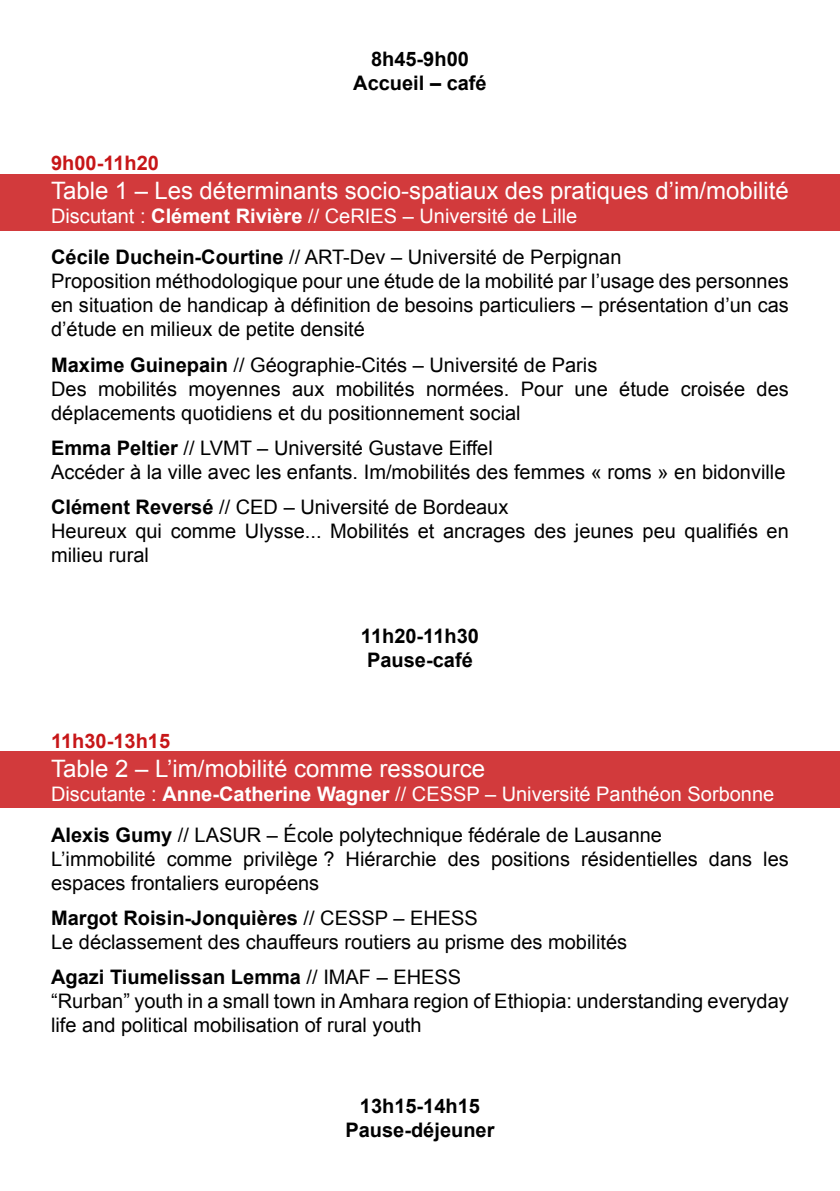
<style>
.page{position:relative;width:840px;height:1191px;background:#fff}
.page>*{position:absolute;margin:0;border:0;box-sizing:border-box;transform-origin:0 0}
.t1{font:24px "Arial";color:#fff}
.t2{font:20px/24px "Arial";color:#000}
.t3{font:700 20px "Arial";color:#000}
.t4{font:20px "Arial";color:#fff}
.t5{font:700 20px "Arial";color:#c71618}
.s1{font-weight:700}
.s2{font-weight:400}
</style>
<div class="page">
<div style="left:0;top:174px;width:839px;height:57px;background:#d23a3c"></div>
<div style="left:0;top:751px;width:839px;height:57px;background:#d23a3c"></div>
<p class="t3" style="left:371px;top:45px;width:99px">8h45-9h00</p>
<p class="t3" style="left:353px;top:69px;width:135px">Accueil – café</p>
<p class="t5" style="left:51px;top:150px;width:109px">9h00-11h20</p>
<p class="t1" style="left:51px;top:175px;width:738px">Table 1 – Les déterminants socio-spatiaux des pratiques d’im/mobilité</p>
<p class="t4" style="left:51px;top:203px;width:527px">Discutant : <span class="s1">Clément Rivière</span> // CeRIES – Université de Lille</p>
<p class="t2" style="left:51px;top:245px;width:571px"><span class="s1">Cécile Duchein-Courtine</span> // ART-Dev – Université de Perpignan</p>
<p class="t2" style="left:51px;top:269px;width:739px;text-align:justify">Proposition méthodologique pour une étude de la mobilité par l’usage des personnes en situation de handicap à définition de besoins particuliers – présentation d’un cas d’étude en milieux de petite densité</p>
<p class="t2" style="left:51px;top:353px;width:547px"><span class="s1">Maxime Guinepain</span> // Géographie-Cités – Université de Paris</p>
<p class="t2" style="left:51px;top:377px;width:738px">Des mobilités moyennes aux mobilités normées. Pour une étude croisée des déplacements quotidiens et du positionnement social</p>
<p class="t2" style="left:51px;top:436px;width:443px"><span class="s1">Emma Peltier</span> // LVMT – Université Gustave Eiffel</p>
<p class="t2" style="left:51px;top:460px;width:735px">Accéder à la ville avec les enfants. Im/mobilités des femmes « roms » en bidonville</p>
<p class="t2" style="left:51px;top:495px;width:458px"><span class="s1">Clément Reversé</span> // CED – Université de Bordeaux</p>
<p class="t2" style="left:51px;top:519px;width:738px">Heureux qui comme Ulysse... Mobilités et ancrages des jeunes peu qualifiés en milieu rural</p>
<p class="t3" style="left:361px;top:623px;width:119px">11h20-11h30</p>
<p class="t3" style="left:367px;top:647px;width:107px">Pause-café</p>
<p class="t5" style="left:51px;top:727px;width:120px">11h30-13h15</p>
<p class="t1" style="left:51px;top:752px;width:435px">Table 2 – L’im/mobilité comme ressource</p>
<p class="t4" style="left:51px;top:780px;width:724px">Discutante : <span class="s1">Anne-Catherine Wagner</span> // CESSP – Université Panthéon Sorbonne</p>
<p class="t2" style="left:51px;top:822px;width:612px"><span class="s1">Alexis Gumy</span> // LASUR – École polytechnique fédérale de Lausanne</p>
<p class="t2" style="left:51px;top:846px;width:738px">L’immobilité comme privilège ? Hiérarchie des positions résidentielles dans les espaces frontaliers européens</p>
<p class="t3" style="left:51px;top:904px;width:428px">Margot Roisin-Jonquières <span class="s2">// CESSP – EHESS</span></p>
<p class="t2" style="left:51px;top:930px;width:577px">Le déclassement des chauffeurs routiers au prisme des mobilités</p>
<p class="t3" style="left:51px;top:964px;width:411px">Agazi Tiumelissan Lemma <span class="s2">// IMAF – EHESS</span></p>
<p class="t2" style="left:51px;top:989px;width:738px">“Rurban” youth in a small town in Amhara region of Ethiopia: understanding everyday life and political mobilisation of rural youth</p>
<p class="t3" style="left:359px;top:1092px;width:122px">13h15-14h15</p>
<p class="t3" style="left:345px;top:1116px;width:150px">Pause-déjeuner</p>
</div>
